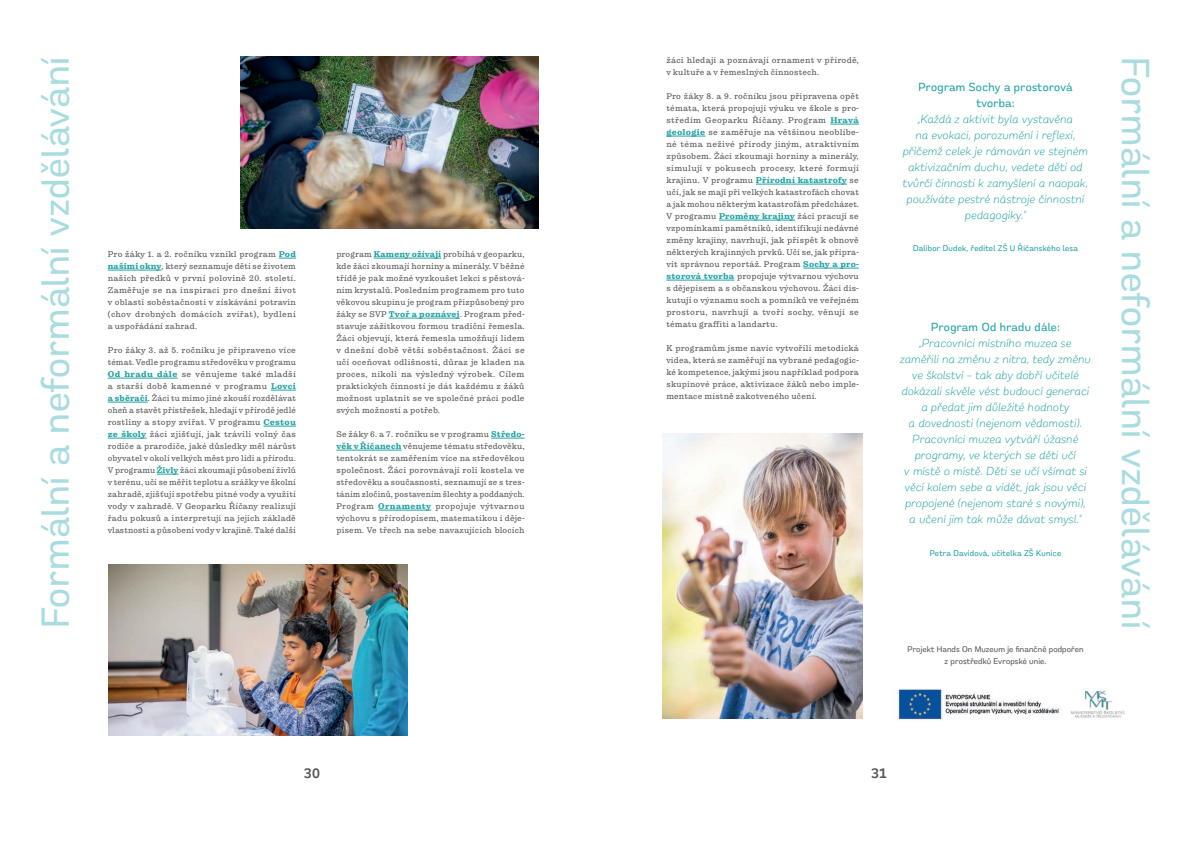
<style>
.page{position:relative;width:1191px;height:842px;background:#fff}
.page>*{position:absolute;margin:0;border:0;box-sizing:border-box;transform-origin:0 0}
.t1{font:500 40px "Remora Sans W2";letter-spacing:.02em;color:#a9dcdf}
.t2{font:600 14px "Remora Sans W2";color:#57585a}
.t3{font:italic 300 12px/16px "Remora Sans W2";letter-spacing:.03em;color:#22a2a3;text-align:center}
.t4{font:500 12px/16px "Remora Sans W2";letter-spacing:.03em;color:#22a2a3;text-align:center}
.t5{font:300 8.5px/12px "Pulpo";letter-spacing:.02em;color:#57585a;text-align:justify}
.t6{font:500 8.5px "Remora Sans W2";letter-spacing:.03em;color:#22a2a3}
.t7{font:500 8.5px/12px "Remora Sans W2";letter-spacing:.015em;color:#57585a;text-align:center}
.s1{font-weight:700;color:#22a2a3}
</style>
<div class="page">
<svg style="left:279px;top:258px;width:17px;height:1px"></svg>
<hr style="left:108px;top:270px;width:53px;height:1px;background:#22a2a3">
<hr style="left:108px;top:378px;width:70px;height:1px;background:#22a2a3">
<svg style="left:271px;top:390px;width:25px;height:1px"></svg>
<hr style="left:108px;top:402px;width:40px;height:1px;background:#22a2a3">
<hr style="left:263px;top:426px;width:33px;height:1px;background:#22a2a3">
<hr style="left:108px;top:438px;width:38px;height:1px;background:#22a2a3">
<svg style="left:157px;top:474px;width:21px;height:1px"></svg>
<hr style="left:374px;top:258px;width:67px;height:1px;background:#22a2a3">
<hr style="left:389px;top:318px;width:71px;height:1px;background:#22a2a3">
<hr style="left:491px;top:438px;width:33px;height:1px;background:#22a2a3">
<hr style="left:336px;top:450px;width:65px;height:1px;background:#22a2a3">
<hr style="left:378px;top:510px;width:53px;height:1px;background:#22a2a3">
<img style="left:898px;top:689px;width:227px;height:31px">
<img style="left:240px;top:57px;width:299px;height:171px">
<svg style="left:830px;top:124px;width:29px;height:1px"></svg>
<hr style="left:666px;top:136px;width:39px;height:1px;background:#22a2a3">
<hr style="left:756px;top:184px;width:91px;height:1px;background:#22a2a3">
<hr style="left:719px;top:220px;width:76px;height:1px;background:#22a2a3">
<hr style="left:803px;top:268px;width:56px;height:1px;background:#22a2a3">
<hr style="left:666px;top:280px;width:68px;height:1px;background:#22a2a3">
<img style="left:109px;top:564px;width:298px;height:171px">
<img style="left:663px;top:434px;width:199px;height:284px">
<h1 class="t1" style="left:30px;top:628px;width:573px;rotate:-90deg">Formální a neformální vzdělávání</h1>
<p class="t5" style="left:108px;top:248px;width:190px">Pro žáky 1. a 2. ročníku vznikl program <span class="s1">Pod našimi okny</span>, který seznamuje děti se životem našich předků v první polovině 20. století.<br>Zaměřuje se na inspiraci pro dnešní život v oblasti soběstačnosti v získávání potravin (chov drobných domácích zvířat), bydlení a uspořádání zahrad.</p>
<p class="t5" style="left:108px;top:344px;width:190px">Pro žáky 3. až 5. ročníku je připraveno více témat. Vedle programu středověku v programu <span class="s1">Od hradu dále</span> se věnujeme také mladší a starší době kamenné v programu <span class="s1">Lovci a sběrači</span>. Žáci tu mimo jiné zkouší rozdělávat oheň a stavět přístřešek, hledají v přírodě jedlé rostliny a stopy zvířat. V programu <span class="s1">Cestou ze školy</span> žáci zjišťují, jak trávili volný čas rodiče a prarodiče, jaké důsledky měl nárůst obyvatel v okolí velkých měst pro lidi a přírodu.<br>V programu <span class="s1">Živly</span> žáci zkoumají působení živlů v terénu, učí se měřit teplotu a srážky ve školní zahradě, zjišťují spotřebu pitné vody a využití vody v zahradě. V Geoparku Říčany realizují řadu pokusů a interpretují na jejich základě vlastnosti a působení vody v krajině. Také další</p>
<p class="t5" style="left:336px;top:248px;width:190px">program <span class="s1">Kameny ožívají</span> probíhá v geoparku, kde žáci zkoumají horniny a minerály. V běžné třídě je pak možné vyzkoušet lekci s pěstová&shy;ním krystalů. Posledním programem pro tuto věkovou skupinu je program přizpůsobený pro žáky se SVP <span class="s1">Tvoř a poznávej</span>. Program před&shy;stavuje zážitkovou formou tradiční řemesla.<br>Žáci objevují, která řemesla umožňují lidem v dnešní době větší soběstačnost. Žáci se učí oceňovat odlišnosti, důraz je kladen na proces, nikoli na výsledný výrobek. Cílem praktických činností je dát každému z žáků možnost uplatnit se ve společné práci podle svých možností a potřeb.</p>
<p class="t5" style="left:336px;top:428px;width:190px">Se žáky 6. a 7. ročníku se v programu <span class="s1">Středo&shy;věk v Říčanech</span> věnujeme tématu středověku, tentokrát se zaměřením více na středověkou společnost. Žáci porovnávají roli kostela ve středověku a současnosti, seznamují se s tres&shy;táním zločinů, postavením šlechty a poddaných.<br>Program <span class="s1">Ornamenty</span> propojuje výtvarnou výchovu s přírodopisem, matematikou i děje&shy;pisem. Ve třech na sebe navazujících blocích</p>
<p class="t5" style="left:666px;top:54px;width:194px">žáci hledají a poznávají ornament v přírodě, v kultuře a v řemeslných činnostech.</p>
<p class="t5" style="left:666px;top:90px;width:194px">Pro žáky 8. a 9. ročníku jsou připravena opět témata, která propojují výuku ve škole s pro&shy;středím Geoparku Říčany. Program <span class="s1">Hravá geologie</span> se zaměřuje na většinou neoblíbe&shy;né téma neživé přírody jiným, atraktivním způsobem. Žáci zkoumají horniny a minerály, simulují v pokusech procesy, které formují krajinu. V programu <span class="s1">Přírodní katastrofy</span> se učí, jak se mají při velkých katastrofách chovat a jak mohou některým katastrofám předcházet.<br>V programu <span class="s1">Proměny krajiny</span> žáci pracují se vzpomínkami pamětníků, identifikují nedávné změny krajiny, navrhují, jak přispět k obnově některých krajinných prvků. Učí se, jak připra&shy;vit správnou reportáž. Program <span class="s1">Sochy a pro&shy;storová tvorba</span> propojuje výtvarnou výchovu s dějepisem a s občanskou výchovou. Žáci dis&shy;kutují o významu soch a pomníků ve veřejném prostoru, navrhují a tvoří sochy, věnují se tématu graffiti a landartu.</p>
<p class="t5" style="left:666px;top:342px;width:194px">K programům jsme navíc vytvořili metodická videa, která se zaměřují na vybrané pedagogic&shy;ké kompetence, jakými jsou například podpora skupinové práce, aktivizace žáků nebo imple&shy;mentace místně zakotveného učení.</p>
<h3 class="t4" style="left:918px;top:79px;width:156px">Program Sochy a prostorová tvorba:</h3>
<h3 class="t3" style="left:903px;top:111px;width:186px">„Každá z aktivit byla vystavěna<br>na evokaci, porozumění i reflexi, přičemž celek je rámován ve stejném aktivizačním duchu, vedete děti od tvůrčí činnosti k zamyšlení a naopak, používáte pestré nástroje činnostní pedagogiky.“</h3>
<p class="t6" style="left:913px;top:243px;width:166px">Dalibor Dudek, ředitel ZŠ U Říčanského lesa</p>
<h3 class="t4" style="left:931px;top:319px;width:130px">Program Od hradu dále:</h3>
<p class="t3" style="left:900px;top:335px;width:192px">„Pracovníci místního muzea se zaměřili na změnu z nitra, tedy změnu ve školství – tak aby dobří učitelé dokázali skvěle vést budoucí generaci a předat jim důležité hodnoty<br>a dovednosti (nejenom vědomosti).<br>Pracovníci muzea vytváří úžasné programy, ve kterých se děti učí<br>v místě o místě. Děti se učí všímat si věcí kolem sebe a vidět, jak jsou věci propojené (nejenom staré s novými),<br>a učení jim tak může dávat smysl.“</p>
<p class="t6" style="left:929px;top:548px;width:133px">Petra Davidová, učitelka ZŠ Kunice</p>
<p class="t7" style="left:907px;top:643px;width:178px">Projekt Hands On Muzeum je finančně podpořen z prostředků Evropské unie.</p>
<h1 class="t1" style="left:1161px;top:57px;width:573px;rotate:90deg">Formální a neformální vzdělávání</h1>
<h2 class="t2" style="left:304px;top:764px;width:17px">30</h2>
<h2 class="t2" style="left:871px;top:764px;width:17px">31</h2>
</div>
